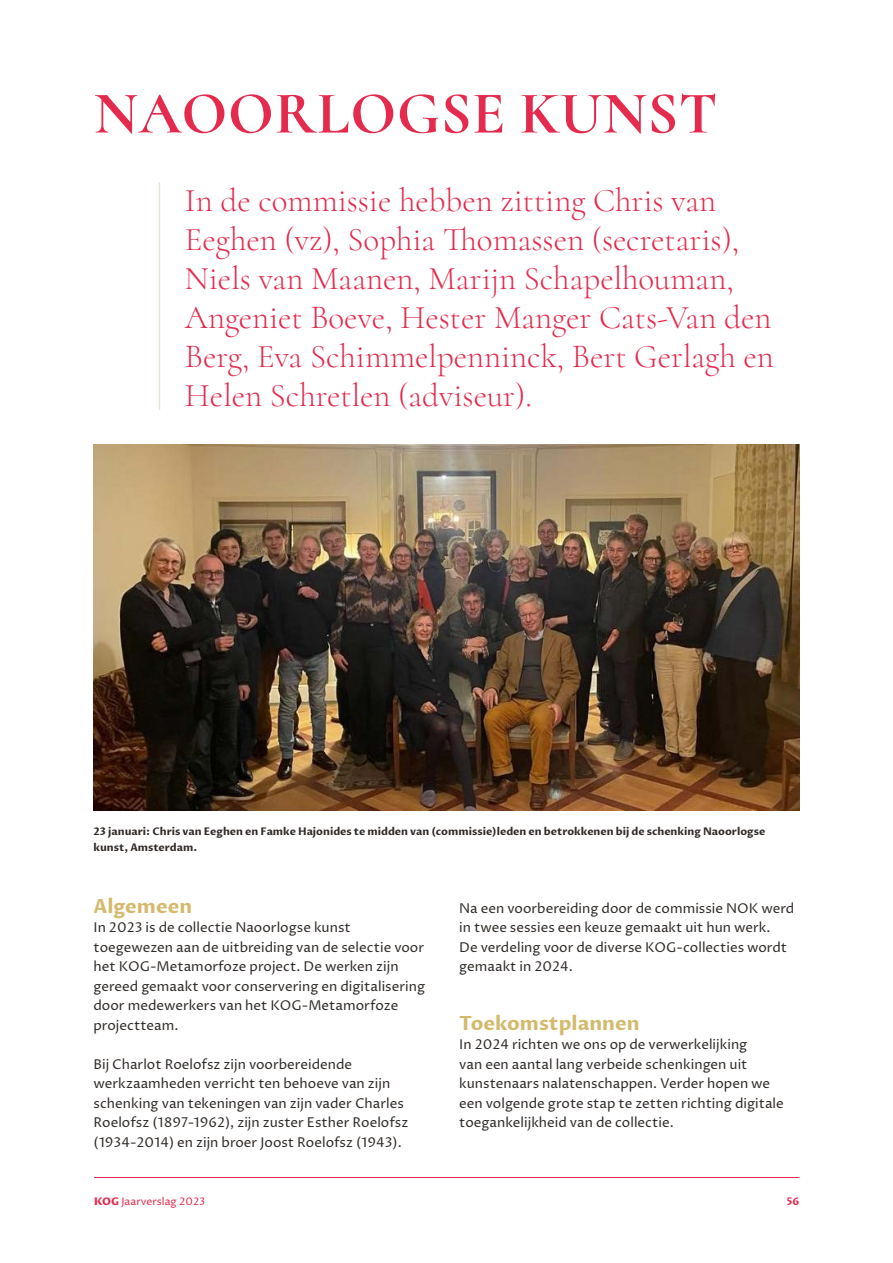
<style>
.page{position:relative;width:893px;height:1263px;background:#fff}
.page>*{position:absolute;margin:0;border:0;box-sizing:border-box;transform-origin:0 0}
.t1{font:700 60px "Cormorant";letter-spacing:.01em;color:#e42a4d}
.t2{font:300 33px/39px "Cormorant";color:#e42a4d}
.t3{font:700 19.5px "Proza Libre";color:#d4ba6d}
.t4{font:13.5px/19.5px "Proza Libre";color:#2f2a27}
.t5{font:700 10.5px/16.5px "Proza Libre";color:#2f2a27}
.t6{font:10.5px "Proza Libre";color:#e42a4d}
.t7{font:700 10.5px "Proza Libre";color:#e42a4d}
.s1{font-weight:800}
</style>
<div class="page">
<hr style="left:94px;top:1177px;width:705px;height:1px;background:#e42a4d">
<hr style="left:159px;top:182px;width:1px;height:228px;background:#eae4d4">
<img style="left:93px;top:445px;width:706px;height:366px">
<h1 class="t1" style="left:94px;top:76px;width:625px">NAOORLOGSE KUNST</h1>
<p class="t2" style="left:185px;top:180px;width:590px">In de commissie hebben zitting Chris van Eeghen (vz), Sophia Thomassen (secretaris), Niels van Maanen, Marijn Schapelhouman, Angeniet Boeve, Hester Manger Cats-Van den Berg, Eva Schimmelpenninck, Bert Gerlagh en Helen Schretlen (adviseur).</p>
<p class="t5" style="left:94px;top:823px;width:673px">23 januari: Chris van Eeghen en Famke Hajonides te midden van (commissie)leden en betrokkenen bij de schenking Naoorlogse kunst, Amsterdam.</p>
<h3 class="t3" style="left:94px;top:894px;width:100px">Algemeen</h3>
<p class="t4" style="left:94px;top:918px;width:333px">In 2023 is de collectie Naoorlogse kunst toegewezen aan de uitbreiding van de selectie voor het KOG-Metamorfoze project. De werken zijn gereed gemaakt voor conservering en digitalisering door medewerkers van het KOG-Metamorfoze projectteam.</p>
<p class="t4" style="left:94px;top:1054px;width:316px">Bij Charlot Roelofsz zijn voorbereidende werkzaamheden verricht ten behoeve van zijn schenking van tekeningen van zijn vader Charles Roelofsz (1897-1962), zijn zuster Esther Roelofsz (1934-2014) en zijn broer Joost Roelofsz (1943).</p>
<p class="t4" style="left:459px;top:898px;width:337px">Na een voorbereiding door de commissie NOK werd in twee sessies een keuze gemaakt uit hun werk.<br>De verdeling voor de diverse KOG-collecties wordt gemaakt in 2024.</p>
<h3 class="t3" style="left:459px;top:1011px;width:182px">Toekomstplannen</h3>
<p class="t4" style="left:459px;top:1035px;width:326px">In 2024 richten we ons op de verwerkelijking<br>van een aantal lang verbeide schenkingen uit kunstenaars nalatenschappen. Verder hopen we een volgende grote stap te zetten richting digitale toegankelijkheid van de collectie.</p>
<p class="t6" style="left:94px;top:1195px;width:113px"><span class="s1">KOG</span> Jaarverslag 2023</p>
<p class="t7" style="left:787px;top:1195px;width:14px">56</p>
</div>
